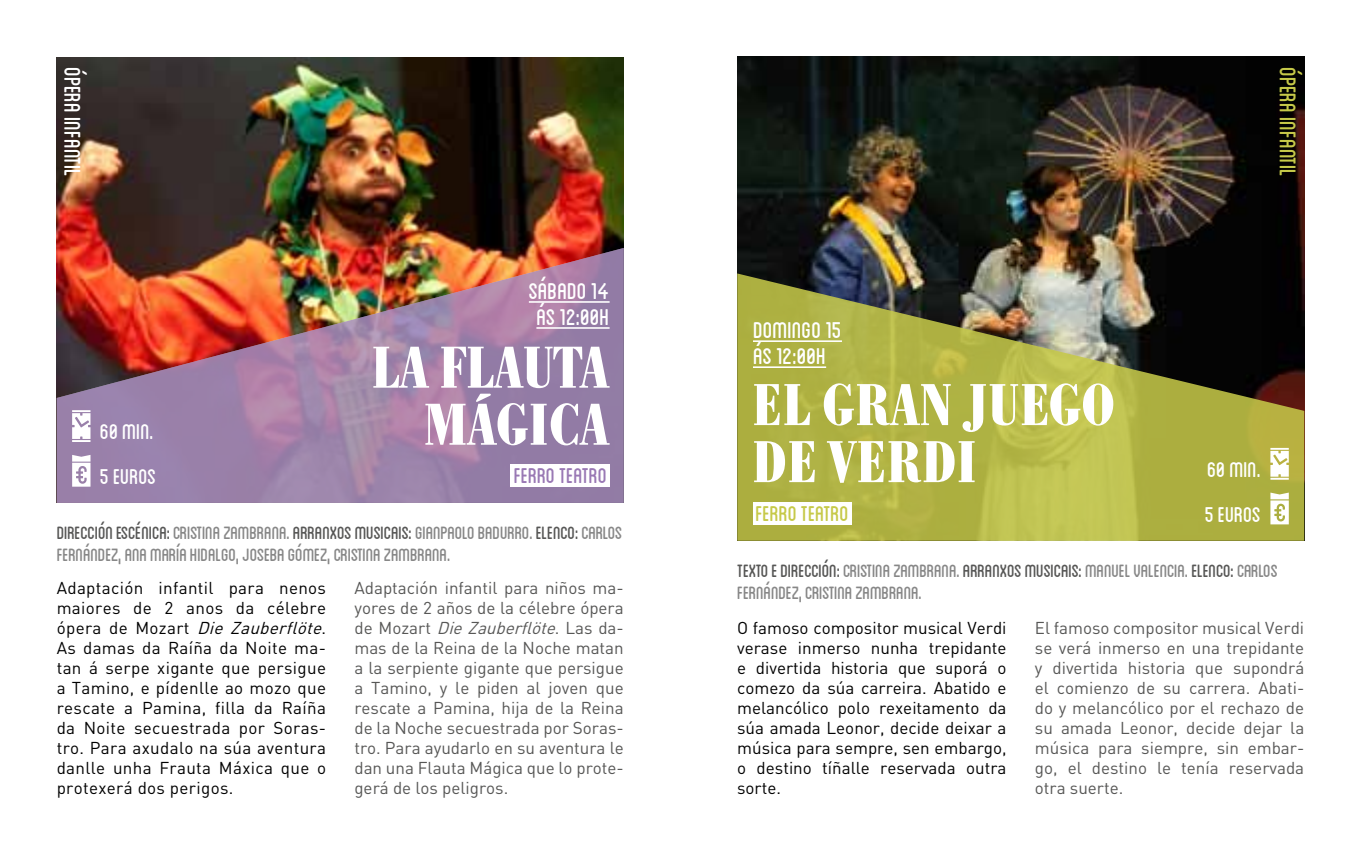
<style>
.page{position:relative;width:1361px;height:851px;background:#fff}
.page>*{position:absolute;margin:0;border:0;box-sizing:border-box;transform-origin:0 0}
.t1{font:700 condensed 58px/57px "Bodoni BE";letter-spacing:.02em;color:#fff}
.t2{font:700 condensed 58px/57px "Bodoni BE";color:#fff;text-align:right}
.t3{font:32px/26px "Blanch Caps";letter-spacing:-.01em;color:#fff}
.t4{font:32px "Blanch Caps";letter-spacing:-.01em;color:#c6c949}
.t5{font:30px "Blanch Caps";letter-spacing:-.01em;color:#fff}
.t6{font:30px "Blanch Caps";letter-spacing:-.01em;color:#c6c949}
.t7{font:30px "Blanch Caps";letter-spacing:-.01em;color:#9978b4}
.t8{font:25px/22px "Blanch Caps";letter-spacing:-.015em;color:#878787}
.t9{font:17px/20px "DIN";color:#575756;text-align:justify}
.t10{font:17px/20px "DIN";letter-spacing:.01em;color:#000;text-align:justify}
.s1{color:#575756}
.s2{font-style:italic}
</style>
<div class="page">
<img style="left:737px;top:57px;width:567px;height:216px">
<svg style="left:737px;top:273px;width:567px;height:267px;background:#959643"></svg>
<hr style="left:753px;top:340px;width:89px;height:2px;background:#fff">
<hr style="left:753px;top:366px;width:73px;height:2px;background:#fff">
<div style="left:753px;top:502px;width:98px;height:22px;background:#fff"></div>
<svg style="left:1270px;top:492px;width:18px;height:32px"></svg>
<svg style="left:1270px;top:448px;width:18px;height:31px"></svg>
<img style="left:57px;top:58px;width:567px;height:190px">
<img style="left:57px;top:248px;width:567px;height:255px">
<hr style="left:529px;top:301px;width:80px;height:2px;background:#fff">
<hr style="left:536px;top:327px;width:73px;height:2px;background:#fff">
<div style="left:510px;top:464px;width:99px;height:22px;background:#fff"></div>
<svg style="left:72px;top:455px;width:18px;height:31px"></svg>
<svg style="left:72px;top:410px;width:18px;height:32px"></svg>
<h2 class="t3" style="left:87px;top:67px;width:111px;rotate:90deg">ópera INFANTIL</h2>
<h3 class="t5" style="left:100px;top:418px;width:55px">60 MIN.</h3>
<h2 class="t3" style="left:529px;top:276px;width:82px">Sábado 14 ás 12:00H</h2>
<h1 class="t2" style="left:372px;top:340px;width:239px">LA FLAUTA<br>MÁGICA</h1>
<h3 class="t5" style="left:100px;top:463px;width:58px">5 euros</h3>
<h3 class="t7" style="left:514px;top:461px;width:95px">Ferro Teatro</h3>
<h3 class="t8" style="left:57px;top:521px;width:567px"><span class="s1">DIRECCIÓN ESCÉNICA:</span> Cristina Zambrana. <span class="s1">ARRANXOS MUSICAIS:</span> Gianpaolo Badurro. <span class="s1">ELENCO:</span> Carlos<br>Fernández, Ana María Hidalgo, Joseba Gómez, Cristina Zambrana.</h3>
<p class="t10" style="left:57px;top:577px;width:271px">Adaptación infantil para nenos maiores de 2 anos da célebre ó p e ra d e M o z a rt <span class="s2">Die Zauberflöte</span>.<br>As damas da Raíña da Noite ma&shy;tan á serpe xigante que persigue a Tamino, e pídenlle ao mozo que rescate a Pamina, filla da Raíña da Noite secuestrada por Soras&shy;tro. Para axudalo na súa aventura danlle unha Frauta Máxica que o protexerá dos perigos.</p>
<p class="t9" style="left:354px;top:577px;width:271px">Adaptación infantil para niños ma&shy;yores de 2 años de la célebre ópera d e M o z a rt <span class="s2">DieZauberflöte</span>. L a s d a - mas de la Reina de la Noche matan a la serpiente gigante que persigue a Tamino, y le piden al joven que rescate a Pamina, hija de la Reina de la Noche secuestrada por Soras&shy;tro. Para ayudarlo en su aventura le dan una Flauta Mágica que lo prote&shy;gerá de los peligros.</p>
<h2 class="t4" style="left:1302px;top:67px;width:111px;rotate:90deg">ópera Infantil</h2>
<h2 class="t3" style="left:753px;top:316px;width:90px">Domingo 15 ás 12:00H</h2>
<h1 class="t1" style="left:753px;top:378px;width:363px">EL GRAN JUEGO<br>DE VERDI</h1>
<h3 class="t6" style="left:755px;top:499px;width:95px">Ferro Teatro</h3>
<h3 class="t5" style="left:1204px;top:500px;width:58px">5 EUROS</h3>
<h3 class="t5" style="left:1207px;top:456px;width:55px">60 MIN.</h3>
<h3 class="t8" style="left:737px;top:559px;width:542px"><span class="s1">TEXTO e DIRECCIÓN:</span> Cristina Zambrana. <span class="s1">ARRANXOS MUSICAIS:</span> Manuel Valencia. <span class="s1">ELENCO:</span> Carlos<br>Fernández, Cristina Zambrana.</h3>
<p class="t10" style="left:737px;top:617px;width:271px">O famoso compositor musical Verdi verase inmerso nunha trepidante e divertida historia que suporá o comezo da súa carreira. Abatido e melancólico polo rexeitamento da súa amada Leonor, decide deixar a música para sempre, sen embargo, o destino tíñalle reservada outra sorte.</p>
<p class="t9" style="left:1035px;top:617px;width:271px">El famoso compositor musical Verdi se verá inmerso en una trepidante y divertida historia que supondrá el comienzo de su carrera. Abati&shy;do y melancólico por el rechazo de su amada Leonor, decide dejar la música para siempre, sin embar&shy;go, el destino le tenía reservada otra suerte.</p>
</div>
